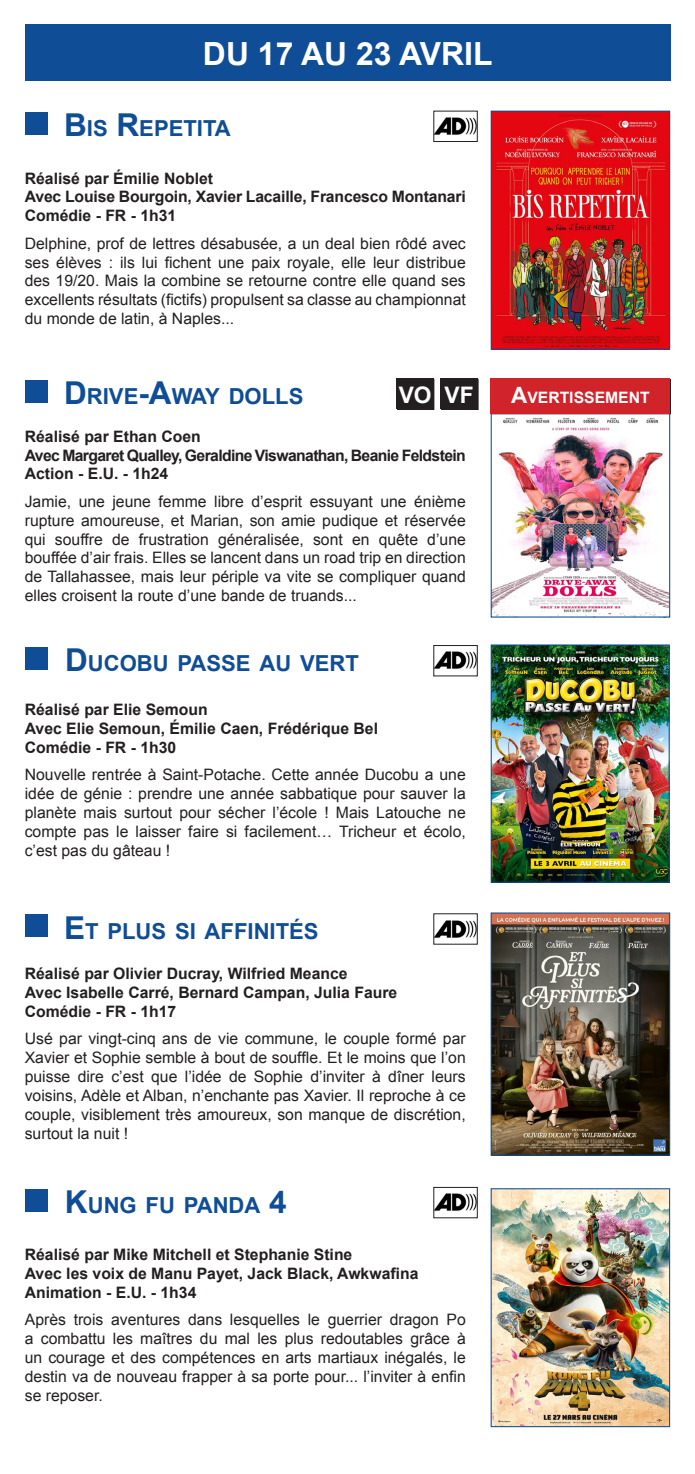
<style>
.page{position:relative;width:695px;height:1474px;background:#fff}
.page>*{position:absolute;margin:0;border:0;box-sizing:border-box;transform-origin:0 0}
.t1{font:700 31.85px "Arial";color:#fff}
.t2{font:700 22.75px "Arial";color:#fff}
.t3{font:700 22.05px "Arial";color:#0f4d96}
.t4{font:15.75px/18.9px "Arial";color:#231f20;text-align:justify}
.t5{font:700 15.75px "Arial";color:#231f20}
.t6{font:700 15.75px "Arial";letter-spacing:-.04em;color:#231f20}
.t7{font:700 15.75px "Arial";color:#fff}
.s1{font-size:31.5px}
.s2{font-size:22.4px}
</style>
<div class="page">
<div style="left:397px;top:379px;width:37px;height:31px;background:#231f20"></div>
<div style="left:396px;top:378px;width:38px;height:31px;background:#231f20"></div>
<div style="left:441px;top:379px;width:37px;height:31px;background:#231f20"></div>
<div style="left:440px;top:378px;width:37px;height:31px;background:#231f20"></div>
<div style="left:25px;top:25px;width:645px;height:56px;background:#0f4d96"></div>
<img style="left:435px;top:117px;width:40px;height:18px">
<div style="left:433px;top:111px;width:44px;height:31px;border:1px solid #231f20"></div>
<img style="left:435px;top:920px;width:40px;height:18px">
<img style="left:435px;top:1193px;width:40px;height:18px">
<div style="left:433px;top:1186px;width:44px;height:32px;border:1px solid #231f20"></div>
<div style="left:25px;top:112px;width:22px;height:22px;background:#0f4d96"></div>
<div style="left:25px;top:380px;width:22px;height:22px;background:#0f4d96"></div>
<div style="left:25px;top:647px;width:22px;height:23px;background:#0f4d96"></div>
<div style="left:25px;top:914px;width:22px;height:23px;background:#0f4d96"></div>
<div style="left:25px;top:1189px;width:22px;height:22px;background:#0f4d96"></div>
<img style="left:492px;top:113px;width:176px;height:234px">
<div style="left:490px;top:111px;width:180px;height:238px;border:1px solid #0f4d96"></div>
<img style="left:492px;top:414px;width:176px;height:201px">
<div style="left:490px;top:378px;width:180px;height:239px;border:1px solid #0f4d96"></div>
<img style="left:492px;top:914px;width:176px;height:239px">
<div style="left:490px;top:912px;width:180px;height:243px;border:1px solid #0f4d96"></div>
<img style="left:435px;top:651px;width:40px;height:18px">
<div style="left:433px;top:645px;width:44px;height:31px;border:1px solid #231f20"></div>
<img style="left:492px;top:646px;width:175px;height:234px">
<div style="left:490px;top:644px;width:179px;height:238px;border:1px solid #0f4d96"></div>
<img style="left:492px;top:1190px;width:176px;height:235px">
<div style="left:490px;top:1188px;width:180px;height:239px;border:1px solid #0f4d96"></div>
<svg style="left:491px;top:379px;width:180px;height:35px"></svg>
<div style="left:490px;top:378px;width:180px;height:35px;background:#d1232a"></div>
<p class="t1" style="left:203px;top:33px;width:291px">DU 17 AU 23 AVRIL</p>
<p class="t3" style="left:64px;top:113px;width:168px"><span class="s1">B</span>IS <span class="s1">R</span>EPETITA</p>
<p class="t5" style="left:25px;top:168px;width:190px">Réalisé par Émilie Noblet</p>
<p class="t5" style="left:25px;top:186px;width:442px">Avec Louise Bourgoin, Xavier Lacaille, Francesco Montanari</p>
<p class="t5" style="left:25px;top:205px;width:153px">Comédie - FR - 1h31</p>
<p class="t4" style="left:25px;top:234px;width:442px">Delphine, prof de lettres désabusée, a un deal bien rôdé avec ses élèves : ils lui fichent une paix royale, elle leur distribue des 19/20. Mais la combine se retourne contre elle quand ses excellents résultats (fictifs) propulsent sa classe au championnat du monde de latin, à Naples...</p>
<p class="t3" style="left:64px;top:381px;width:241px"><span class="s1">D</span> RIVE<span class="s1">-A</span>WAY DOLLS</p>
<p class="t2" style="left:398px;top:379px;width:17px">VO</p>
<p class="t2" style="left:444px;top:379px;width:16px">VF</p>
<p class="t5" style="left:25px;top:425px;width:177px">Réalisé par Ethan Coen</p>
<p class="t6" style="left:25px;top:444px;width:442px">Avec Margaret Qualley, Geraldine Viswanathan, Beanie Feldstein</p>
<p class="t5" style="left:25px;top:463px;width:145px">Action - E.U. - 1h24</p>
<p class="t4" style="left:25px;top:492px;width:442px">Jamie, une jeune femme libre d’esprit essuyant une énième rupture amoureuse, et Marian, son amie pudique et réservée qui souffre de frustration généralisée, sont en quête d’une bouffée d’air frais. Elles se lancent dans un road trip en direction de Tallahassee, mais leur périple va vite se compliquer quand elles croisent la route d’une bande de truands...</p>
<p class="t3" style="left:65px;top:648px;width:294px"><span class="s1">D</span>UCOBU PASSE AU VERT</p>
<p class="t5" style="left:25px;top:699px;width:184px">Réalisé par Elie Semoun</p>
<p class="t5" style="left:25px;top:718px;width:355px">Avec Elie Semoun, Émilie Caen, Frédérique Bel</p>
<p class="t5" style="left:25px;top:737px;width:153px">Comédie - FR - 1h30</p>
<p class="t4" style="left:25px;top:765px;width:442px">Nouvelle rentrée à Saint-Potache. Cette année Ducobu a une idée de génie : prendre une année sabbatique pour sauver la planète mais surtout pour sécher l’école ! Mais Latouche ne compte pas le laisser faire si facilement… Tricheur et écolo, c’est pas du gâteau !</p>
<p class="t7" style="left:511px;top:387px;width:139px"><span class="s2">A</span>VERTISSEMENT</p>
<p class="t3" style="left:64px;top:916px;width:256px"><span class="s1">E</span>T PLUS SI AFFINITÉS</p>
<p class="t5" style="left:25px;top:962px;width:324px">Réalisé par Olivier Ducray, Wilfried Meance</p>
<p class="t5" style="left:25px;top:981px;width:374px">Avec Isabelle Carré, Bernard Campan, Julia Faure</p>
<p class="t5" style="left:25px;top:1000px;width:153px">Comédie - FR - 1h17</p>
<p class="t4" style="left:25px;top:1029px;width:442px">Usé par vingt-cinq ans de vie commune, le couple formé par Xavier et Sophie semble à bout de souffle. Et le moins que l’on puisse dire c’est que l’idée de Sophie d’inviter à dîner leurs voisins, Adèle et Alban, n’enchante pas Xavier. Il reproche à ce couple, visiblement très amoureux, son manque de discrétion, surtout la nuit !</p>
<p class="t3" style="left:65px;top:1190px;width:223px"><span class="s1">K</span>UNG FU PANDA <span class="s1">4</span></p>
<p class="t5" style="left:25px;top:1244px;width:329px">Réalisé par Mike Mitchell et Stephanie Stine</p>
<p class="t5" style="left:25px;top:1263px;width:395px">Avec les voix de Manu Payet, Jack Black, Awkwafina</p>
<p class="t5" style="left:25px;top:1282px;width:173px">Animation - E.U. - 1h34</p>
<p class="t4" style="left:25px;top:1310px;width:442px">Après trois aventures dans lesquelles le guerrier dragon Po a combattu les maîtres du mal les plus redoutables grâce à un courage et des compétences en arts martiaux inégalés, le destin va de nouveau frapper à sa porte pour... l’inviter à enfin se reposer.</p>
</div>
